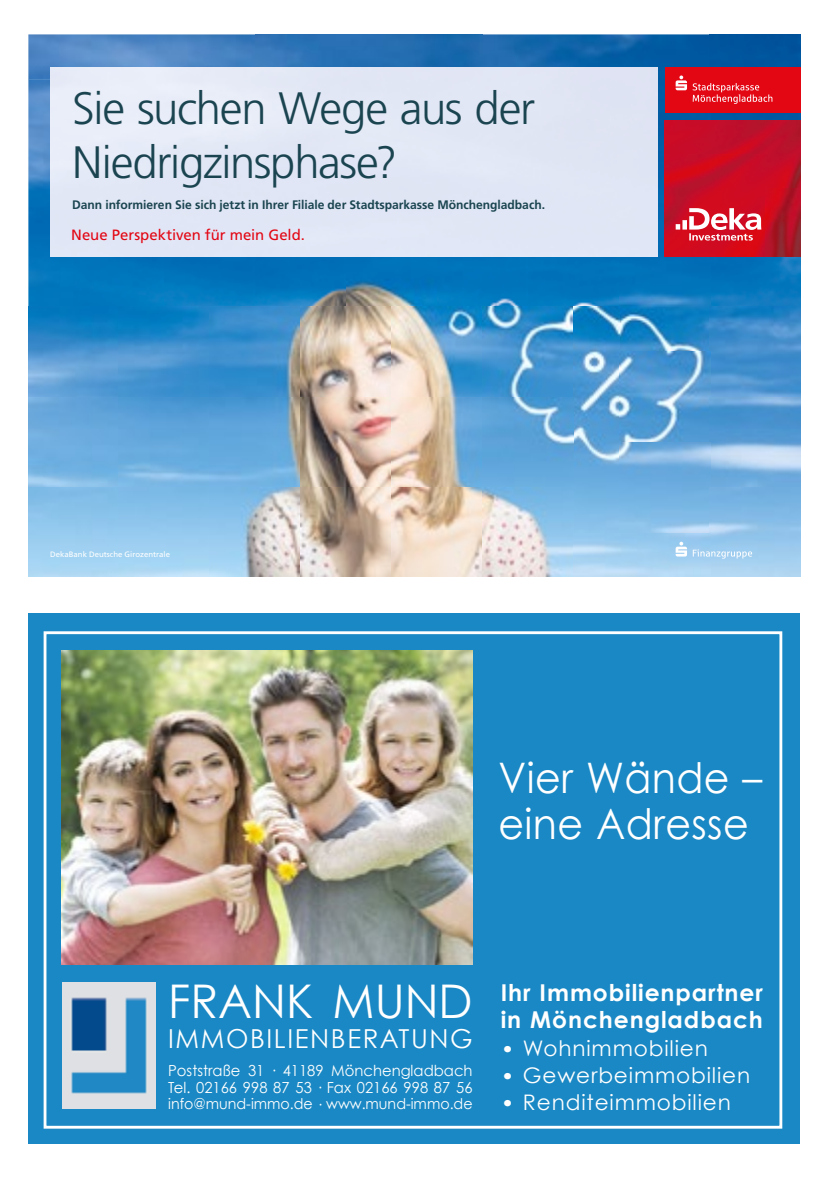
<style>
.page{position:relative;width:840px;height:1191px;background:#fff}
.page>*{position:absolute;margin:0;border:0;box-sizing:border-box;transform-origin:0 0}
.t1{font:46.4px "Century Gothic";color:#fff}
.t2{font:300 45.4px/54.4px "Deka Frutiger OTPS";letter-spacing:-.025em;color:#1a4450}
.t3{font:42px/45.6px "Century Gothic";letter-spacing:.01em;color:#fff;scale:.94 1}
.t4{font:26.2px "Century Gothic";letter-spacing:.06em;color:#fff}
.t5{font:700 23.2px/26.8px "Century Gothic";letter-spacing:.04em;color:#fff}
.t6{font:21.4px "Century Gothic";letter-spacing:.04em;color:#fff}
.t7{font:15.2px/17.4px "Century Gothic";color:#fff}
.t8{font:15px "Deka Frutiger OTPS";color:#e30613}
.t9{font:14.8px "Century Gothic";color:#fff;scale:.96 1}
.t10{font:700 12.4px "Deka Frutiger OTPS";color:#1a4450}
.t11{font:7.8px "Deka Frutiger OTPS";color:#fff}
.s1{font-weight:700}
</style>
<div class="page">
<div style="left:28px;top:613px;width:771px;height:530px;background:#1a88c4"></div>
<div style="left:44px;top:631px;width:737px;height:497px;border:3px solid #fff"></div>
<img style="left:63px;top:983px;width:92px;height:125px">
<img style="left:62px;top:651px;width:410px;height:314px">
<img style="left:28px;top:34px;width:227px;height:46px">
<img style="left:255px;top:34px;width:227px;height:33px">
<img style="left:482px;top:34px;width:227px;height:46px">
<img style="left:709px;top:34px;width:90px;height:543px">
<img style="left:28px;top:80px;width:45px;height:226px">
<img style="left:657px;top:80px;width:52px;height:90px">
<img style="left:619px;top:170px;width:90px;height:363px">
<img style="left:73px;top:256px;width:546px;height:50px">
<img style="left:28px;top:306px;width:545px;height:271px">
<img style="left:573px;top:306px;width:46px;height:227px">
<div style="left:50px;top:67px;width:607px;height:189px;background:#e1e6f5"></div>
<img style="left:664px;top:120px;width:135px;height:136px">
<svg style="left:675px;top:208px;width:86px;height:32px"></svg>
<div style="left:664px;top:67px;width:135px;height:46px;background:#e30613"></div>
<svg style="left:692px;top:83px;width:80px;height:21px"></svg>
<svg style="left:675px;top:75px;width:11px;height:15px"></svg>
<svg style="left:675px;top:542px;width:11px;height:14px"></svg>
<svg style="left:692px;top:549px;width:59px;height:9px"></svg>
<h2 class="t2" style="left:72px;top:81px;width:464px">Sie suchen Wege aus der<br>Niedrigzinsphase?</h2>
<p class="t10" style="left:72px;top:197px;width:474px">Dann informieren Sie sich jetzt in Ihrer Filiale der Stadtsparkasse Mönchengladbach.</p>
<p class="t8" style="left:71px;top:226px;width:235px">Neue Perspektiven für mein Geld.</p>
<p class="t11" style="left:50px;top:549px;width:121px">DekaBank Deutsche Girozentrale</p>
<h3 class="t3" style="left:498px;top:755px;width:282px">Vier Wände – eine Adresse</h3>
<h1 class="t1" style="left:168px;top:972px;width:306px">FRANK MUND</h1>
<h3 class="t4" style="left:168px;top:1022px;width:306px">IMMOBILIENBERATUNG</h3>
<p class="t7" style="left:168px;top:1061px;width:306px">Poststraße 31 · 41189 Mönchengladbach<br>Tel. 02166 998 87 53 · Fax 02166 998 87 56</p>
<p class="t9" style="left:168px;top:1094px;width:318px">info@mund-immo.de · www.mund-immo.de</p>
<h3 class="t5" style="left:500px;top:978px;width:263px">Ihr Immobilienpartner in Mönchengladbach</h3>
<h3 class="t6" style="left:500px;top:1035px;width:209px"><span class="s1">•</span> Wohnimmobilien</h3>
<h3 class="t6" style="left:500px;top:1062px;width:251px"><span class="s1">•</span> Gewerbeimmobilien</h3>
<h3 class="t6" style="left:500px;top:1089px;width:232px"><span class="s1">•</span> Renditeimmobilien</h3>
</div>
